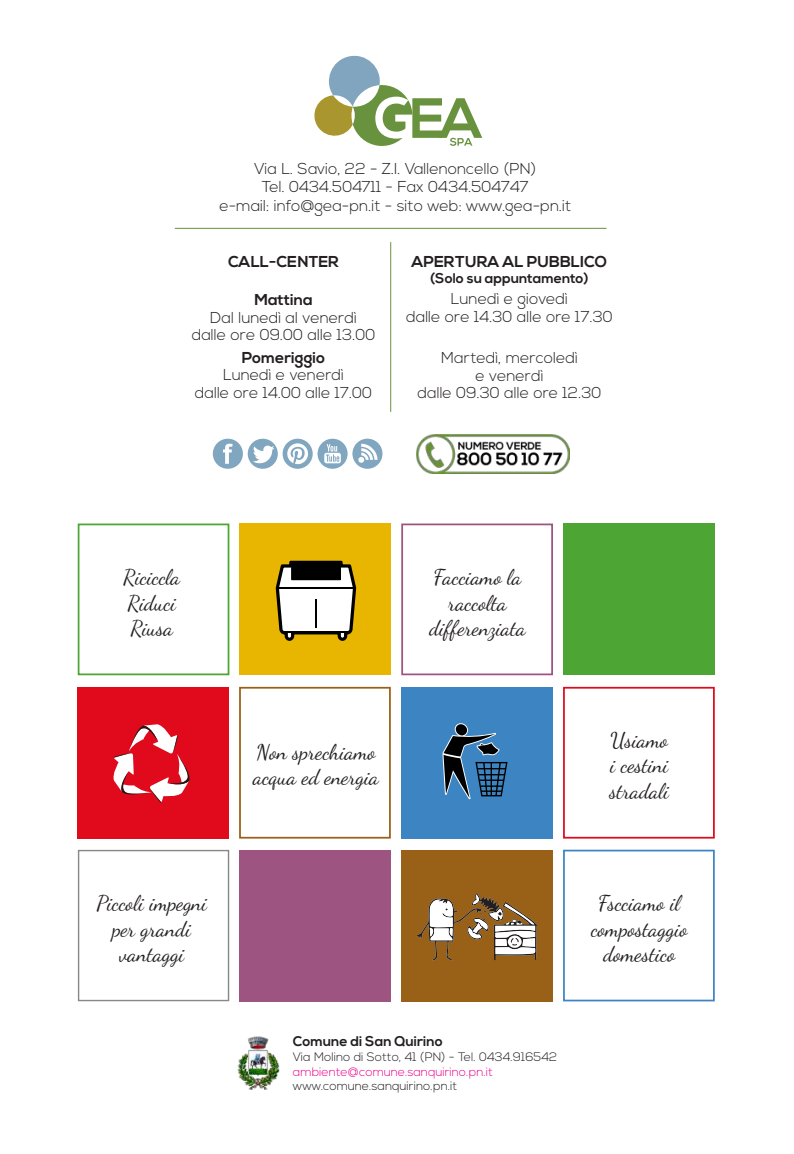
<style>
.page{position:relative;width:794px;height:1154px;background:#fff}
.page>*{position:absolute;margin:0;border:0;box-sizing:border-box;transform-origin:0 0}
.t1{font:21.18px/25.6px "Dancing Script";color:#231f20;text-align:center}
.t2{font:300 15.75px/17.5px "Nexa";color:#231f20;text-align:center}
.t3{font:700 15.75px "Nexa";color:#231f20}
.t4{font:700 14px "Nexa";color:#231f20}
.t5{font:300 12.25px "Nexa";color:#231f20}
.t6{font:300 12.25px "Nexa";color:#ed028c}
</style>
<div class="page">
<img style="left:237px;top:1036px;width:43px;height:53px">
<div style="left:239px;top:850px;width:151px;height:151px;background:#9d5480"></div>
<div style="left:563px;top:523px;width:151px;height:152px;background:#4da633"></div>
<div style="left:401px;top:523px;width:152px;height:152px;border:2px solid #9d5480"></div>
<div style="left:78px;top:523px;width:151px;height:152px;border:2px solid #4da633"></div>
<div style="left:563px;top:686px;width:151px;height:152px;border:2px solid #e00a1c"></div>
<div style="left:563px;top:849px;width:151px;height:152px;border:2px solid #3d85c2"></div>
<div style="left:78px;top:849px;width:151px;height:152px;border:1px solid #898889"></div>
<div style="left:239px;top:686px;width:152px;height:152px;border:2px solid #996117"></div>
<div style="left:239px;top:523px;width:151px;height:152px;background:#e8b500"></div>
<svg style="left:276px;top:560px;width:80px;height:81px;background:#b5ae94"></svg>
<hr style="left:277px;top:587px;width:77px;height:2px;background:#000">
<hr style="left:315px;top:599px;width:2px;height:28px;background:#000">
<hr style="left:283px;top:631px;width:65px;height:1px;background:#000">
<div style="left:77px;top:687px;width:151px;height:151px;background:#e00a1c"></div>
<svg style="left:113px;top:724px;width:77px;height:78px"></svg>
<div style="left:401px;top:849px;width:152px;height:152px;background:#996117"></div>
<svg style="left:417px;top:893px;width:120px;height:67px"></svg>
<div style="left:401px;top:687px;width:152px;height:151px;background:#3d85c2"></div>
<svg style="left:442px;top:723px;width:66px;height:76px"></svg>
<hr style="left:490px;top:762px;width:2px;height:33px;background:#000">
<svg style="left:314px;top:55px;width:168px;height:91px"></svg>
<div style="left:352px;top:438px;width:30px;height:31px;background:#81a6c0;border-radius:50%"></div>
<svg style="left:358px;top:443px;width:19px;height:20px"></svg>
<div style="left:213px;top:438px;width:30px;height:31px;background:#81a6c0;border-radius:50%"></div>
<svg style="left:223px;top:443px;width:10px;height:21px"></svg>
<div style="left:248px;top:438px;width:30px;height:31px;background:#81a6c0;border-radius:50%"></div>
<svg style="left:253px;top:445px;width:21px;height:18px"></svg>
<div style="left:283px;top:438px;width:30px;height:31px;background:#81a6c0;border-radius:50%"></div>
<svg style="left:287px;top:443px;width:21px;height:21px"></svg>
<div style="left:317px;top:438px;width:30px;height:31px;background:#81a6c0;border-radius:50%"></div>
<svg style="left:324px;top:444px;width:17px;height:19px"></svg>
<img style="left:416px;top:434px;width:153px;height:39px">
<hr style="left:175px;top:228px;width:431px;height:1px;background:#67923d">
<hr style="left:390px;top:242px;width:1px;height:170px;background:#67923d">
<p class="t2" style="left:219px;top:159px;width:353px;line-height:18.9px">Via L. Savio, 22 - Z.I. Vallenoncello (PN)<br>Tel. 0434.504711 - Fax 0434.504747<br>e-mail: info@gea-pn.it - sito web: www.gea-pn.it</p>
<p class="t3" style="left:228px;top:253px;width:112px">CALL-CENTER</p>
<p class="t3" style="left:254px;top:290px;width:60px">Mattina</p>
<p class="t2" style="left:192px;top:309px;width:185px">Dal lunedì al venerdì dalle ore 09.00 alle 13.00</p>
<p class="t3" style="left:242px;top:348px;width:85px">Pomeriggio</p>
<p class="t2" style="left:195px;top:367px;width:179px">Lunedì e venerdì<br>dalle ore 14.00 alle 17.00</p>
<p class="t3" style="left:411px;top:253px;width:197px">APERTURA AL PUBBLICO</p>
<p class="t4" style="left:430px;top:270px;width:160px">(Solo su appuntamento)</p>
<p class="t2" style="left:406px;top:291px;width:208px">Lunedì e giovedì<br>dalle ore 14.30 alle ore 17.30</p>
<p class="t2" style="left:417px;top:350px;width:185px">Martedì, mercoledì<br>e venerdì<br>dalle 09.30 alle ore 12.30</p>
<h1 class="t1" style="left:123px;top:564px;width:58px;text-align:left">Riciccla<br>Riduci<br>Riusa</h1>
<h1 class="t1" style="left:253px;top:739px;width:127px;text-align:left">Non sprechiamo acqua ed energia</h1>
<h1 class="t1" style="left:429px;top:564px;width:98px">Facciamo la raccolta differenziata</h1>
<h1 class="t1" style="left:609px;top:727px;width:61px;text-align:justify">Usiamo i cestini stradali</h1>
<h1 class="t1" style="left:96px;top:890px;width:112px">Piccoli impegni per grandi vantaggi</h1>
<p class="t4" style="left:293px;top:1033px;width:151px">Comune di San Quirino</p>
<p class="t5" style="left:293px;top:1049px;width:266px">Via Molino di Sotto, 41 (PN) - Tel. 0434.916542</p>
<p class="t6" style="left:293px;top:1064px;width:202px">ambiente@comune.sanquirino.pn.it</p>
<p class="t5" style="left:293px;top:1078px;width:166px">www.comune.sanquirino.pn.it</p>
<h1 class="t1" style="left:591px;top:890px;width:98px">Fscciamo il compostaggio domestico</h1>
</div>
